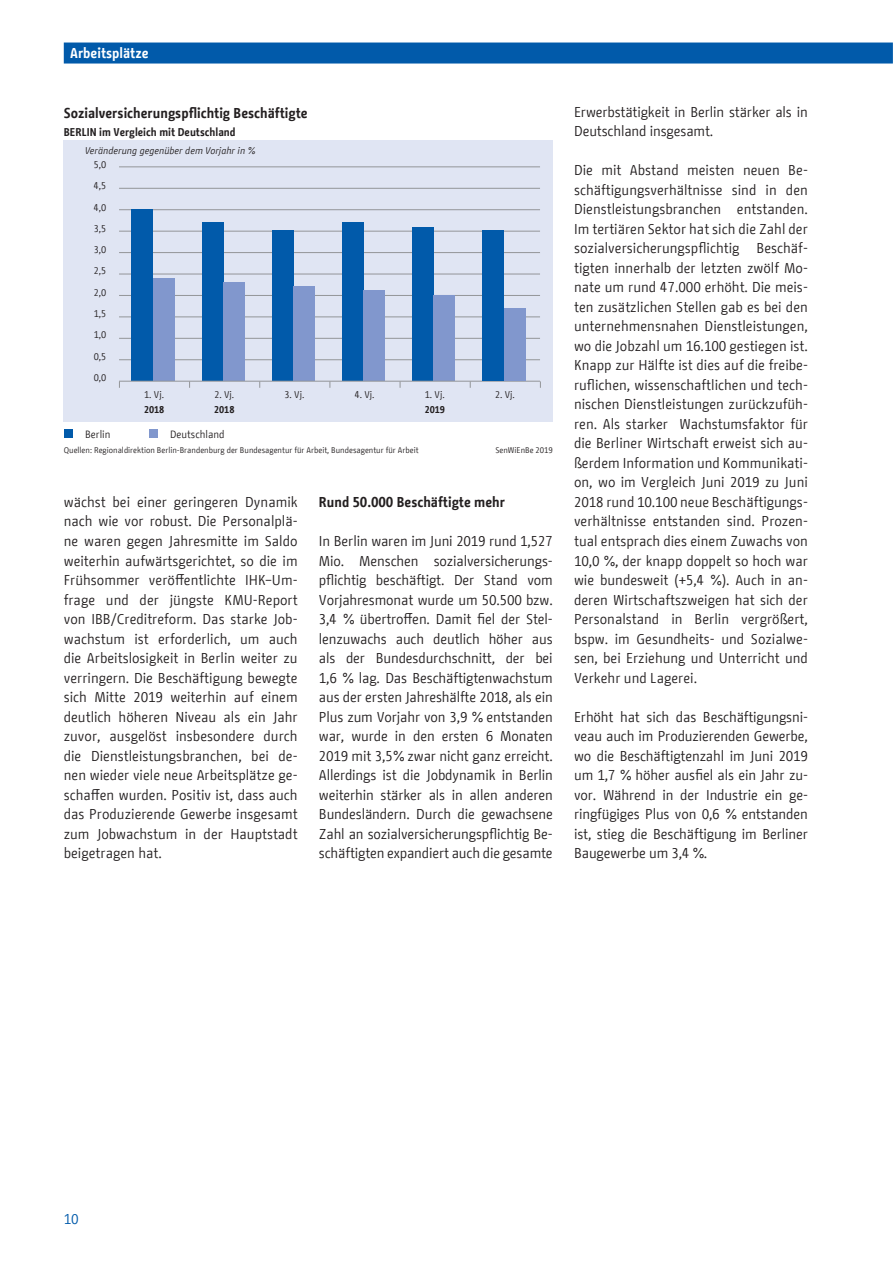
<style>
.page{position:relative;width:893px;height:1263px;background:#fff}
.page>*{position:absolute;margin:0;border:0;box-sizing:border-box;transform-origin:0 0}
.Fließtext{font:14.25px/19.5px "BMF Change";letter-spacing:-.01em;color:#231f20;text-align:justify}
.Überschrift_2{font:700 14.25px "BMF Change";color:#231f20}
.t1{font:700 14.25px "BMF Change";color:#fff}
.t2{font:14.25px "BMF Change";color:#015aaa}
.t3{font:700 11.25px "BMF Change";color:#231f20}
.t4{font:10.5px "BMF Change";color:#231f20}
.t5{font:9.75px/21.3px "BMF Change";color:#231f20;text-align:justify}
.t6{font:italic 9.75px "BMF Change";color:#231f20}
.t7{font:700 9.75px "BMF Change";color:#231f20}
.t8{font:8.25px "BMF Change";color:#231f20}
</style>
<div class="page">
<svg style="left:892px;top:43px;width:1px;height:21px"></svg>
<div style="left:74px;top:43px;width:808px;height:21px;background:#015aaa"></div>
<div style="left:64px;top:140px;width:489px;height:282px;background:#e0e5f3"></div>
<div style="left:64px;top:429px;width:8px;height:9px;background:#015aaa"></div>
<div style="left:149px;top:429px;width:8px;height:9px;background:#8197cd"></div>
<hr style="left:119px;top:359px;width:421px;height:1px;background:#939598">
<hr style="left:119px;top:338px;width:421px;height:1px;background:#939598">
<hr style="left:119px;top:316px;width:421px;height:1px;background:#939598">
<hr style="left:119px;top:295px;width:421px;height:1px;background:#939598">
<hr style="left:119px;top:274px;width:421px;height:1px;background:#939598">
<hr style="left:119px;top:252px;width:421px;height:1px;background:#939598">
<hr style="left:119px;top:231px;width:421px;height:1px;background:#939598">
<hr style="left:119px;top:209px;width:421px;height:1px;background:#939598">
<hr style="left:119px;top:188px;width:421px;height:1px;background:#939598">
<hr style="left:119px;top:166px;width:421px;height:1px;background:#939598">
<div style="left:132px;top:209px;width:21px;height:172px;background:#015aaa"></div>
<div style="left:202px;top:222px;width:21px;height:159px;background:#015aaa"></div>
<div style="left:272px;top:231px;width:21px;height:150px;background:#015aaa"></div>
<div style="left:342px;top:222px;width:22px;height:159px;background:#015aaa"></div>
<div style="left:412px;top:228px;width:22px;height:153px;background:#015aaa"></div>
<div style="left:153px;top:278px;width:21px;height:103px;background:#8197cd"></div>
<div style="left:223px;top:282px;width:21px;height:99px;background:#8197cd"></div>
<div style="left:293px;top:286px;width:22px;height:95px;background:#8197cd"></div>
<div style="left:364px;top:291px;width:21px;height:90px;background:#8197cd"></div>
<div style="left:434px;top:295px;width:21px;height:86px;background:#8197cd"></div>
<hr style="left:119px;top:381px;width:421px;height:1px;background:#939598">
<div style="left:483px;top:230px;width:21px;height:151px;background:#015aaa"></div>
<div style="left:504px;top:308px;width:21px;height:73px;background:#8197cd"></div>
<p class="t1" style="left:70px;top:43px;width:80px">Arbeitsplätze</p>
<p class="Überschrift_2" style="left:64px;top:102px;width:246px">Sozialversicherungspflichtig Beschäftigte</p>
<p class="t3" style="left:64px;top:124px;width:173px">BERLIN im Vergleich mit Deutschland</p>
<p class="t6" style="left:85px;top:144px;width:172px">Veränderung gegenüber dem Vorjahr in %</p>
<p class="t5" style="left:94px;top:154px;width:14px">5,0<br>4,5<br>4,0<br>3,5<br>3,0<br>2,5<br>2,0<br>1,5<br>1,0<br>0,5<br>0,0</p>
<p class="t5" style="left:144px;top:384px;width:21px">1. Vj.</p>
<p class="t5" style="left:214px;top:384px;width:21px">2. Vj.</p>
<p class="t5" style="left:285px;top:384px;width:21px">3. Vj.</p>
<p class="t5" style="left:355px;top:384px;width:21px">4. Vj.</p>
<p class="t5" style="left:425px;top:384px;width:21px">1. Vj.</p>
<p class="t5" style="left:495px;top:384px;width:21px">2. Vj.</p>
<p class="t7" style="left:144px;top:402px;width:22px">2018</p>
<p class="t7" style="left:214px;top:402px;width:22px">2018</p>
<p class="t7" style="left:425px;top:402px;width:22px">2019</p>
<p class="t4" style="left:85px;top:427px;width:27px">Berlin</p>
<p class="t4" style="left:170px;top:427px;width:56px">Deutschland</p>
<p class="t8" style="left:64px;top:444px;width:356px">Quellen: Regionaldirektion Berlin-Brandenburg der Bundesagentur für Arbeit, Bundesagentur für Arbeit</p>
<p class="t8" style="left:495px;top:444px;width:59px">SenWiEnBe 2019</p>
<p class="Fließtext" style="left:64px;top:492px;width:235px">wächst bei einer geringeren Dynamik nach wie vor robust. Die Personalplä&shy;ne waren gegen Jahresmitte im Saldo weiterhin aufwärtsgerichtet, so die im Frühsommer veröffentlichte IHK–Um&shy;frage und der jüngste KMU-Report von IBB/Creditreform. Das starke Job&shy;wachstum ist erforderlich, um auch die Arbeitslosigkeit in Berlin weiter zu verringern. Die Beschäftigung bewegte sich Mitte 2019 weiterhin auf einem deutlich höheren Niveau als ein Jahr zuvor, ausgelöst insbesondere durch die Dienstleistungsbranchen, bei de&shy;nen wieder viele neue Arbeitsplätze ge&shy;schaffen wurden. Positiv ist, dass auch das Produzierende Gewerbe insgesamt zum Jobwachstum in der Hauptstadt beigetragen hat.</p>
<p class="Überschrift_2" style="left:319px;top:492px;width:188px">Rund 50.000 Beschäftigte mehr</p>
<p class="Fließtext" style="left:319px;top:531px;width:235px">In Berlin waren im Juni 2019 rund 1,527<br>Mio. Menschen sozialversicherungs&shy;pflichtig beschäftigt. Der Stand vom Vorjahresmonat wurde um 50.500 bzw.<br>3,4 % übertroffen. Damit fiel der Stel&shy;lenzuwachs auch deutlich höher aus als der Bundesdurchschnitt, der bei 1,6 % lag. Das Beschäftigtenwachstum aus der ersten Jahreshälfte 2018, als ein Plus zum Vorjahr von 3,9 % entstanden war, wurde in den ersten 6 Monaten 2019 mit 3,5% zwar nicht ganz erreicht.<br>Allerdings ist die Jobdynamik in Berlin weiterhin stärker als in allen anderen Bundesländern. Durch die gewachsene Zahl an sozialversicherungspflichtig Be&shy;schäftigten expandiert auch die gesamte</p>
<p class="Fließtext" style="left:574px;top:102px;width:235px">Erwerbstätigkeit in Berlin stärker als in<br>Deutschland insgesamt.</p>
<p class="Fließtext" style="left:574px;top:161px;width:235px">Die mit Abstand meisten neuen Be&shy;schäftigungsverhältnisse sind in den Dienstleistungsbranchen entstanden.<br>Im tertiären Sektor hat sich die Zahl der sozialversicherungspflichtig Beschäf&shy;tigten innerhalb der letzten zwölf Mo&shy;nate um rund 47.000 erhöht. Die meis&shy;ten zusätzlichen Stellen gab es bei den unternehmensnahen Dienstleistungen, wo die Jobzahl um 16.100 gestiegen ist.<br>Knapp zur Hälfte ist dies auf die freibe&shy;ruflichen, wissenschaftlichen und tech&shy;nischen Dienstleistungen zurückzufüh&shy;ren. Als starker Wachstumsfaktor für die Berliner Wirtschaft erweist sich au&shy;ßerdem Information und Kommunikati&shy;on, wo im Vergleich Juni 2019 zu Juni 2018 rund 10.100 neue Beschäftigungs&shy;verhältnisse entstanden sind. Prozen&shy;tual entsprach dies einem Zuwachs von 10,0 %, der knapp doppelt so hoch war wie bundesweit (+5,4 %). Auch in an&shy;deren Wirtschaftszweigen hat sich der Personalstand in Berlin vergrößert, bspw. im Gesundheits- und Sozialwe&shy;sen, bei Erziehung und Unterricht und Verkehr und Lagerei.</p>
<p class="Fließtext" style="left:574px;top:707px;width:235px">Erhöht hat sich das Beschäftigungsni&shy;veau auch im Produzierenden Gewerbe, wo die Beschäftigtenzahl im Juni 2019 um 1,7 % höher ausfiel als ein Jahr zu&shy;vor. Während in der Industrie ein ge&shy;ringfügiges Plus von 0,6 % entstanden ist, stieg die Beschäftigung im Berliner Baugewerbe um 3,4 %.</p>
<p class="t2" style="left:64px;top:1209px;width:16px">10</p>
</div>
